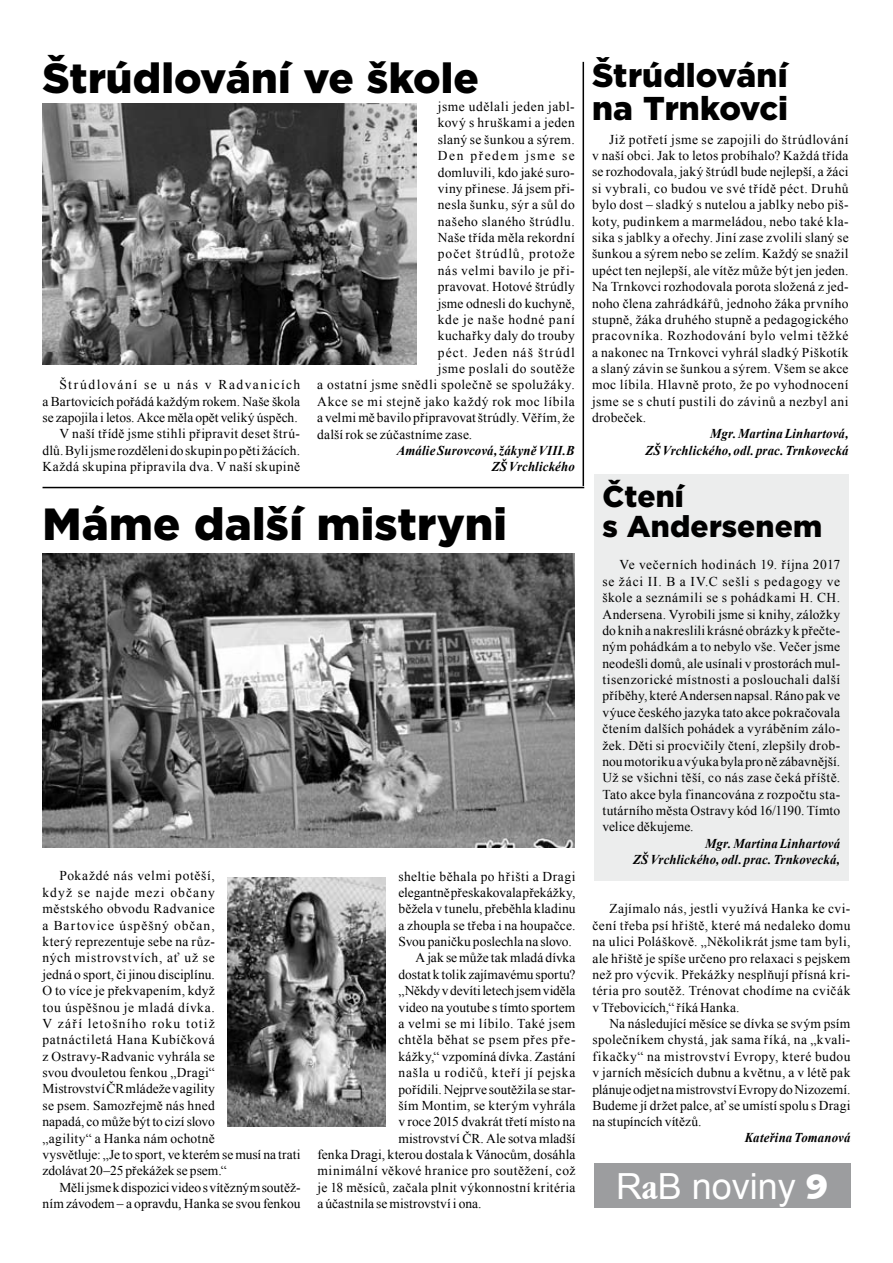
<style>
.page{position:relative;width:893px;height:1263px;background:#fff}
.page>*{position:absolute;margin:0;border:0;box-sizing:border-box;transform-origin:0 0}
.t1{font:900 45px "Gotham";letter-spacing:.005em;color:#000}
.t2{font:900 42px "Gotham";letter-spacing:-.005em;color:#000}
.t3{font:36px "Arial";color:#fff}
.t4{font:900 33px/33px "Gotham";letter-spacing:-.01em;color:#000}
.t5{font:900 30px/30px "Gotham";letter-spacing:.005em;color:#000}
.t6{font:13.5px/16.4px "Times New Roman";letter-spacing:.02em;color:#000;text-align:justify}
.t7{font:13.5px/16.4px "Times New Roman";color:#000;text-align:right}
.t8{font:italic 700 13.5px/16.4px "Times New Roman";letter-spacing:.01em;color:#000;text-align:right;scale:.95 1}
.t9{font:13.5px "Times New Roman";letter-spacing:.045em;color:#000}
.t10{font:13.5px "Times New Roman";letter-spacing:-.005em;color:#000}
.t11{font:13.5px "Times New Roman";letter-spacing:.06em;color:#000}
.t12{font:13.5px "Times New Roman";letter-spacing:.04em;color:#000}
.t13{font:13.5px "Times New Roman";letter-spacing:.07em;color:#000}
.t14{font:13.5px "Times New Roman";letter-spacing:.05em;color:#000}
.t15{font:13.5px "Times New Roman";letter-spacing:.075em;color:#000}
.t16{font:13.5px "Times New Roman";letter-spacing:.055em;color:#000}
.t17{font:13.5px "Times New Roman";letter-spacing:.115em;color:#000}
.s1{font-family:"Garmd ITC Bk Cn BTCE Bold Condensed"}
.s2{font-family:"Humanst 531 Blk BTCE Black"}
</style>
<div class="page">
<div style="left:594px;top:1163px;width:256px;height:45px;background:#9c9d9f"></div>
<img style="left:43px;top:103px;width:374px;height:261px">
<div style="left:594px;top:474px;width:255px;height:406px;background:#eceded"></div>
<img style="left:228px;top:878px;width:158px;height:249px">
<img style="left:43px;top:553px;width:532px;height:295px">
<hr style="left:43px;top:487px;width:541px;height:1px;background:#000">
<hr style="left:583px;top:62px;width:1px;height:424px;background:#000">
<h2 class="t2" style="left:43px;top:50px;width:438px">Štrúdlování ve škole</h2>
<p class="t6" style="left:43px;top:376px;width:259px;text-align:right">Štrúdlování se u nás v Radvanicích<br>a Bartovicích pořádá každým rokem. Naše škola se zapojila i letos. Akce měla opět veliký úspěch.<br>V naší třídě jsme stihli připravit deset štrú&shy;dlů. Byli jsme rozděleni do skupin po pěti žácích.<br>Každá skupina připravila dva. V naší skupině</p>
<p class="t12" style="left:438px;top:97px;width:138px">jsme udělali jeden jabl-</p>
<p class="t6" style="left:438px;top:114px;width:138px">kový s hruškami a jeden</p>
<p class="t6" style="left:438px;top:131px;width:138px">slaný se šunkou a sýrem.</p>
<p class="t17" style="left:438px;top:147px;width:138px">Den předem jsme se</p>
<p class="t6" style="left:438px;top:164px;width:138px">domluvili, kdo jaké suro-</p>
<p class="t6" style="left:438px;top:180px;width:138px">viny přinese. Já jsem při-</p>
<p class="t6" style="left:438px;top:196px;width:138px">nesla šunku, sýr a sůl do</p>
<p class="t6" style="left:438px;top:213px;width:138px">našeho slaného štrúdlu.</p>
<p class="t6" style="left:438px;top:229px;width:138px">Naše třída měla rekordní</p>
<p class="t13" style="left:438px;top:245px;width:138px">počet štrúdlů, protože</p>
<p class="t14" style="left:438px;top:261px;width:138px">nás velmi bavilo je při-</p>
<p class="t6" style="left:438px;top:278px;width:138px">pravovat. Hotové štrúdly</p>
<p class="t6" style="left:438px;top:295px;width:138px">jsme odnesli do kuchyně,</p>
<p class="t16" style="left:438px;top:310px;width:138px">kde je naše hodné paní</p>
<p class="t6" style="left:438px;top:327px;width:138px">kuchařky daly do trouby</p>
<p class="t15" style="left:438px;top:343px;width:138px">péct. Jeden náš štrúdl</p>
<p class="t9" style="left:438px;top:359px;width:138px">jsme poslali do soutěže</p>
<p class="t9" style="left:317px;top:376px;width:259px">a ostatní jsme snědli společně se spolužáky.</p>
<p class="t9" style="left:317px;top:392px;width:259px">Akce se mi stejně jako každý rok moc líbila</p>
<p class="t6" style="left:317px;top:409px;width:259px">a velmi mě bavilo připravovat štrúdly. Věřím, že</p>
<p class="t6" style="left:317px;top:426px;width:157px">další rok se zúčastníme zase.</p>
<p class="t8" style="left:397px;top:442px;width:189px">Amálie Surovcová, žákyně VIII.B<br>ZŠ Vrchlického</p>
<h1 class="t1" style="left:43px;top:493px;width:466px">Máme další mistryni</h1>
<p class="t6" style="left:43px;top:867px;width:259px;text-align:left;text-indent:17px">Pokaždé nás velmi potěší,<br>když se najde mezi občany<br>městského obvodu Radvanice<br>a Bartovice úspěšný občan,<br>který reprezentuje sebe na růz-<br>ných mistrovstvích, ať už se<br>jedná o sport, či jinou disciplínu.<br>O to více je překvapením, když<br>tou úspěšnou je mladá dívka.<br>V září letošního roku totiž<br>patnáctiletá Hana Kubíčková<br>z Ostravy‑Radvanic vyhrála se<br>svou dvouletou fenkou „Dragi“<br>Mistrovství ČR mládeže vagility<br>se psem. Samozřejmě nás hned<br>napadá, co může být to cizí slovo<br>„agility“ a Hanka nám ochotně<br>vysvětluje: „Je to sport, ve kterém se musí na trati zdolávat 20–25 překážek se psem.“</p>
<p class="t7" style="left:43px;top:1179px;width:259px">Měli jsme kdispozici video svítězným soutěž&shy;ním závodem – a opravdu, Hanka se svou fenkou</p>
<p class="t6" style="left:398px;top:868px;width:178px">sheltie běhala po hřišti a Dragi</p>
<p class="t7" style="left:398px;top:884px;width:178px">elegantně přeskakovala překážky,</p>
<p class="t6" style="left:398px;top:900px;width:178px">běžela v tunelu, přeběhla kladinu</p>
<p class="t6" style="left:398px;top:917px;width:178px">a zhoupla se třeba i na houpačce.</p>
<p class="t10" style="left:398px;top:932px;width:175px">Svou paničku poslechla na slovo.</p>
<p class="t6" style="left:415px;top:949px;width:161px">A jak se může tak mladá dívka</p>
<p class="t7" style="left:398px;top:966px;width:178px">dostat k tolik zajímavému sportu?</p>
<p class="t10" style="left:398px;top:982px;width:178px">„Někdy vdevíti letech jsem viděla</p>
<p class="t6" style="left:398px;top:999px;width:178px">video na youtube s tímto sportem</p>
<p class="t6" style="left:398px;top:1015px;width:178px">a velmi se mi líbilo. Také jsem</p>
<p class="t9" style="left:398px;top:1031px;width:178px">chtěla běhat se psem přes pře-</p>
<p class="t6" style="left:398px;top:1048px;width:178px">kážky,“ vzpomíná dívka. Zastání</p>
<p class="t11" style="left:398px;top:1063px;width:178px">našla u rodičů, kteří jí pejska</p>
<p class="t7" style="left:398px;top:1080px;width:178px">pořídili. Nejprve soutěžila se star-</p>
<p class="t6" style="left:398px;top:1097px;width:178px">ším Montim, se kterým vyhrála</p>
<p class="t6" style="left:398px;top:1113px;width:178px">v roce 2015 dvakrát třetí místo na</p>
<p class="t7" style="left:398px;top:1130px;width:178px">mistrovství ČR. Ale sotva mladší</p>
<p class="t6" style="left:317px;top:1146px;width:259px">fenka Dragi, kterou dostala k Vánocům, dosáhla</p>
<p class="t6" style="left:317px;top:1162px;width:259px">minimální věkové hranice pro soutěžení, což</p>
<p class="t6" style="left:317px;top:1179px;width:259px">je 18 měsíců, začala plnit výkonnostní kritéria</p>
<p class="t7" style="left:317px;top:1195px;width:166px">a účastnila se mistrovství i ona.</p>
<h3 class="t4" style="left:592px;top:59px;width:197px">Štrúdlování na Trnkovci</h3>
<p class="t6" style="left:592px;top:131px;width:258px;text-indent:17px">Již potřetí jsme se zapojili do štrúdlování v naší obci. Jak to letos probíhalo? Každá třída se rozhodovala, jaký štrúdl bude nejlepší, a žáci si vybrali, co budou ve své třídě péct. Druhů bylo dost – sladký s nutelou a jablky nebo piš&shy;koty, pudinkem a marmeládou, nebo také kla&shy;sika s jablky a ořechy. Jiní zase zvolili slaný se šunkou a sýrem nebo se zelím. Každý se snažil upéct ten nejlepší, ale vítěz může být jen jeden.<br>Na Trnkovci rozhodovala porota složená z jed&shy;noho člena zahrádkářů, jednoho žáka prvního stupně, žáka druhého stupně a pedagogického pracovníka. Rozhodování bylo velmi těžké a nakonec na Trnkovci vyhrál sladký Piškotík a slaný závin se šunkou a sýrem. Všem se akce moc líbila. Hlavně proto, že po vyhodnocení jsme se s chutí pustili do závinů a nezbyl ani drobeček.</p>
<p class="t8" style="left:645px;top:425px;width:216px">Mgr. Martina Linhartová,<br>ZŠ Vrchlického, odl. prac. Trnkovecká</p>
<h3 class="t5" style="left:602px;top:481px;width:221px">Čtení<br>s Andersenem</h3>
<p class="t6" style="left:602px;top:556px;width:239px;text-indent:17px">Ve večerních hodinách 19. října 2017 se žáci II. B a IV.C sešli s pedagogy ve škole a seznámili se s pohádkami H. CH.<br>Andersena. Vyrobili jsme si knihy, záložky do knih a nakreslili krásné obrázky k přečte&shy;ným pohádkám a to nebylo vše. Večer jsme neodešli domů, ale usínali v prostorách mul&shy;tisenzorické místnosti a poslouchali další příběhy, které Andersen napsal. Ráno pak ve výuce českého jazyka tato akce pokračovala čtením dalších pohádek a vyráběním zálo&shy;žek. Děti si procvičily čtení, zlepšily drob&shy;nou motoriku avýuka byla pro ně zábavnější.<br>Už se všichni těší, co nás zase čeká příště.<br>Tato akce byla financována z rozpočtu sta&shy;tutárního města Ostravy kód 16/1190. Tímto velice děkujeme.</p>
<p class="t8" style="left:633px;top:835px;width:219px">Mgr. Martina Linhartová<br>ZŠ Vrchlického, odl. prac. Trnkovecká,</p>
<p class="t6" style="left:592px;top:900px;width:259px;text-indent:17px">Zajímalo nás, jestli využívá Hanka ke cvi&shy;čení třeba psí hřiště, které má nedaleko domu na ulici Poláškově. „Několikrát jsme tam byli, ale hřiště je spíše určeno pro relaxaci s pejskem než pro výcvik. Překážky nesplňují přísná kri&shy;téria pro soutěž. Trénovat chodíme na cvičák v Třebovicích,“ říká Hanka.</p>
<p class="t6" style="left:592px;top:1015px;width:259px;text-indent:17px">Na následující měsíce se dívka se svým psím společníkem chystá, jak sama říká, na „kvali&shy;fikačky“ na mistrovství Evropy, které budou v jarních měsících dubnu a květnu, a v létě pak plánuje odjet na mistrovství Evropy do Nizozemí.<br>Budeme jí držet palce, ať se umístí spolu s Dragi na stupíncích vítězů.</p>
<p class="t8" style="left:745px;top:1129px;width:113px">Kateřina Tomanová</p>
<h3 class="t3" style="left:616px;top:1163px;width:214px">R<span class="s1">a</span>B noviny <span class="s2">9</span></h3>
</div>
